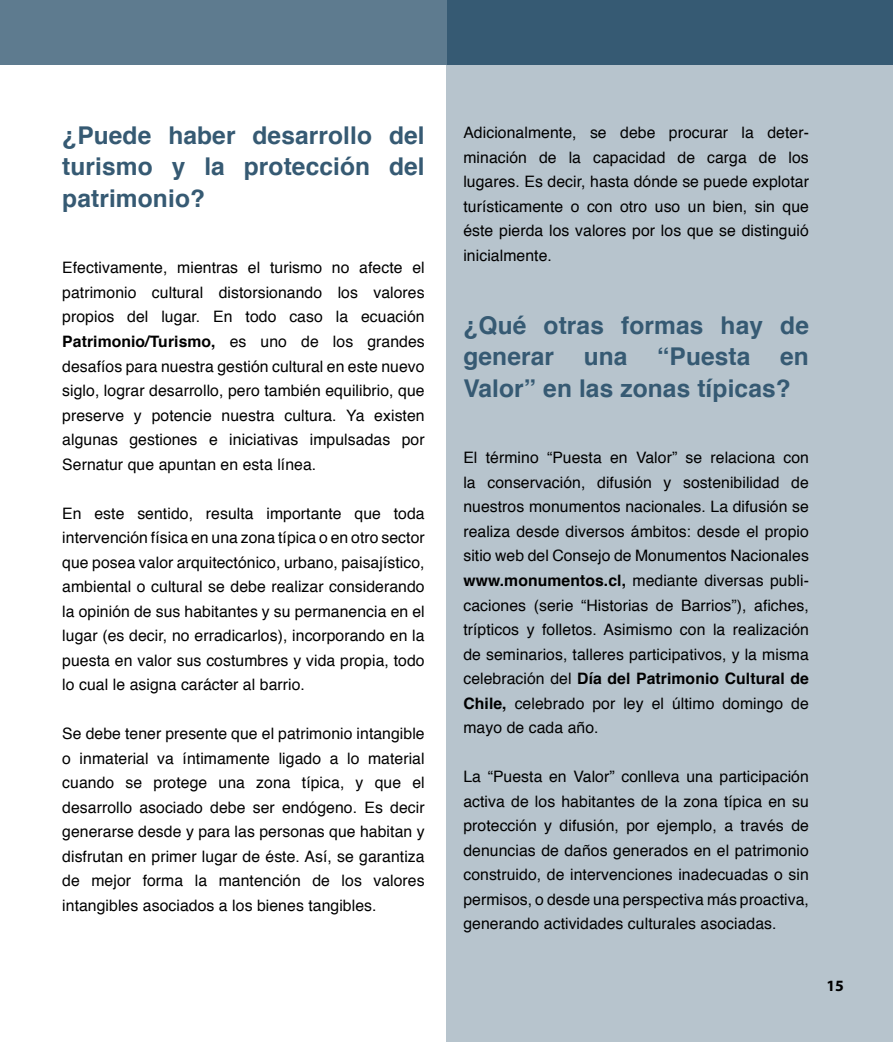
<style>
.page{position:relative;width:893px;height:1042px;background:#fff}
.page>*{position:absolute;margin:0;border:0;box-sizing:border-box;transform-origin:0 0}
.t1{font:700 24.5px/31.5px "Helvetica";letter-spacing:.005em;color:#365a73;text-align:justify}
.t2{font:15.75px/24.5px "Helvetica";letter-spacing:.005em;color:#000;text-align:justify}
.t3{font:700 15.75px "Myriad Pro";color:#000}
.s1{font-weight:700}
</style>
<div class="page">
<div style="left:446px;top:65px;width:447px;height:977px;background:#b7c4cd"></div>
<div style="left:446px;top:0;width:447px;height:65px;background:#365a73"></div>
<div style="left:0;top:0;width:446px;height:65px;background:#5e7b8f"></div>
<h1 class="t1" style="left:62px;top:120px;width:364px">¿Puede haber desarrollo del turismo y la protección del patrimonio?</h1>
<p class="t2" style="left:62px;top:256px;width:364px">Efectivamente, mientras el turismo no afecte el patrimonio cultural distorsionando los valores propios del lugar. En todo caso la ecuación <span class="s1">Patrimonio/Turismo,</span> es uno de los grandes desafíos para nuestra gestión cultural en este nuevo siglo, lograr desarrollo, pero también equilibrio, que preserve y potencie nuestra cultura. Ya existen algunas gestiones e iniciativas impulsadas por Sernatur que apuntan en esta línea.</p>
<p class="t2" style="left:62px;top:501px;width:364px">En este sentido, resulta importante que toda intervención física en una zona típica o en otro sector que posea valor arquitectónico, urbano, paisajístico, ambiental o cultural se debe realizar considerando la opinión de sus habitantes y su permanencia en el lugar (es decir, no erradicarlos), incorporando en la puesta en valor sus costumbres y vida propia, todo lo cual le asigna carácter al barrio.</p>
<p class="t2" style="left:62px;top:722px;width:364px">Se debe tener presente que el patrimonio intangible o inmaterial va íntimamente ligado a lo material cuando se protege una zona típica, y que el desarrollo asociado debe ser endógeno. Es decir generarse desde y para las personas que habitan y disfrutan en primer lugar de éste. Así, se garantiza de mejor forma la mantención de los valores intangibles asociados a los bienes tangibles.</p>
<p class="t2" style="left:463px;top:121px;width:347px">Adicionalmente, se debe procurar la deter&shy;minación de la capacidad de carga de los lugares. Es decir, hasta dónde se puede explotar turísticamente o con otro uso un bien, sin que éste pierda los valores por los que se distinguió inicialmente.</p>
<h1 class="t1" style="left:463px;top:310px;width:347px">¿Qué otras formas hay de generar una “Puesta en Valor” en las zonas típicas?</h1>
<p class="t2" style="left:463px;top:446px;width:347px">El término “Puesta en Valor” se relaciona con la conservación, difusión y sostenibilidad de nuestros monumentos nacionales. La difusión se realiza desde diversos ámbitos: desde el propio sitio web del Consejo de Monumentos Nacionales <span class="s1">www.monumentos.cl,</span> mediante diversas publi&shy;caciones (serie “Historias de Barrios”), afiches, trípticos y folletos. Asimismo con la realización de seminarios, talleres participativos, y la misma celebración del <span class="s1">Día del Patrimonio Cultural de Chile,</span> celebrado por ley el último domingo de mayo de cada año.</p>
<p class="t2" style="left:463px;top:765px;width:347px">La “Puesta en Valor” conlleva una participación activa de los habitantes de la zona típica en su protección y difusión, por ejemplo, a través de denuncias de daños generados en el patrimonio construido, de intervenciones inadecuadas o sin permisos, o desde una perspectiva más proactiva, generando actividades culturales asociadas.</p>
<p class="t3" style="left:826px;top:975px;width:19px">15</p>
</div>
